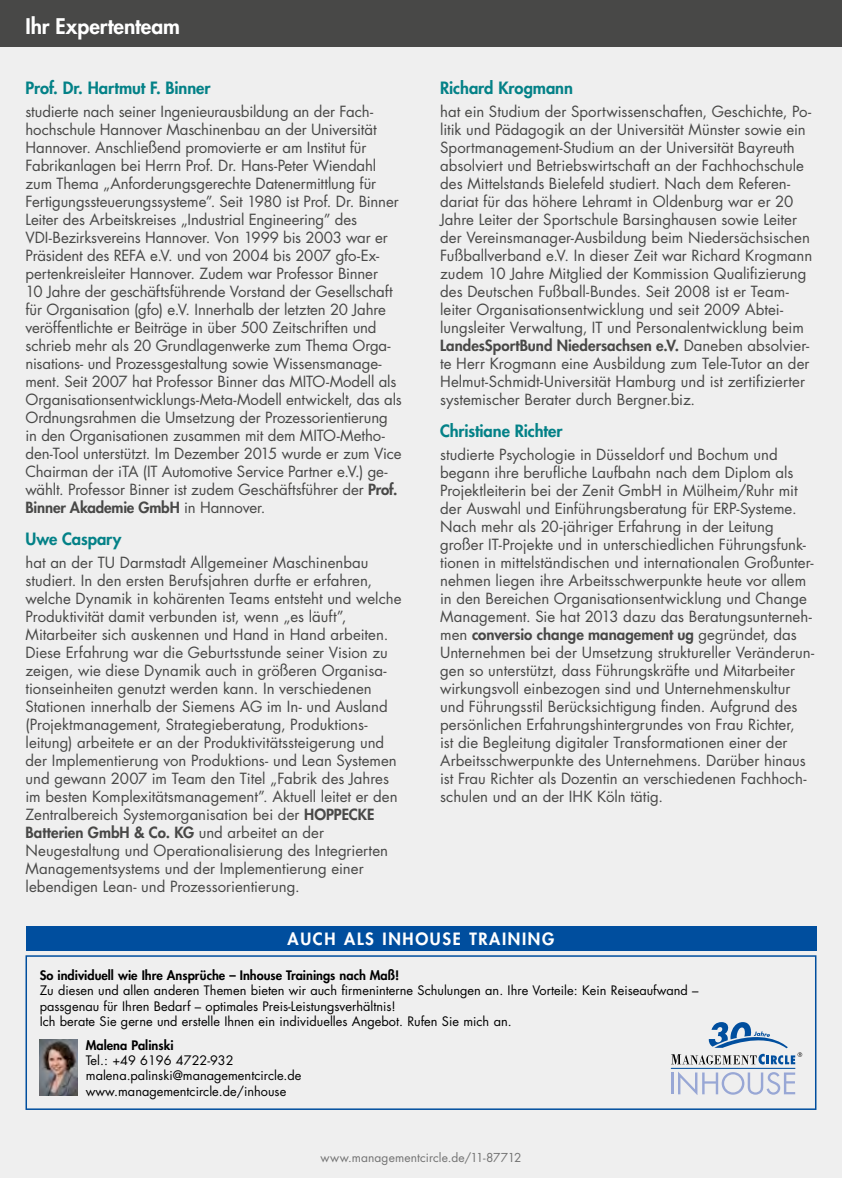
<style>
.page{position:relative;width:842px;height:1178px;background:#efefef}
.page>*{position:absolute;margin:0;border:0;box-sizing:border-box;transform-origin:0 0}
.t1{font:800 21px "Futura Std";color:#fff}
.t2{font:800 16.5px "Futura Std";letter-spacing:-.005em;color:#038187}
.t3{font:800 16.5px "Futura Std";letter-spacing:.1em;color:#fff}
.t4{font:15px/18px "Futura Std";letter-spacing:-.005em;color:#484847}
.t5{font:12.75px/15.3px "Futura Std";color:#000}
.t6{font:800 12.75px "Futura Std";color:#000}
.t7{font:12px "Futura Std";letter-spacing:.01em;color:#737373}
.s1{font-weight:800}
</style>
<div class="page">
<div style="left:0;top:0;width:842px;height:47px;background:#484847"></div>
<div style="left:26px;top:955px;width:790px;height:155px;border:2px solid #004e9e"></div>
<div style="left:26px;top:926px;width:790px;height:25px;background:#004e9e"></div>
<img style="left:40px;top:1040px;width:37px;height:55px">
<hr style="left:671px;top:1068px;width:124px;height:1px;background:#004e9e">
<hr style="left:671px;top:1072px;width:2px;height:22px;background:#98a7d5">
<svg style="left:678px;top:1072px;width:117px;height:23px"></svg>
<svg style="left:671px;top:1022px;width:131px;height:42px"></svg>
<h1 class="t1" style="left:26px;top:13px;width:156px">Ihr Expertenteam</h1>
<p class="t2" style="left:26px;top:78px;width:187px">Prof. Dr. Hartmut F. Binner</p>
<p class="t4" style="left:26px;top:102px;width:378px">studierte nach seiner Ingenieurausbildung an der Fach&shy;hochschule Hannover Maschinenbau an der Universität Hannover. Anschließend promovierte er am Institut für Fabrikanlagen bei Herrn Prof. Dr. Hans-Peter Wiendahl zum Thema „Anforderungsgerechte Datenermittlung für Fertigungssteuerungssysteme”. Seit 1980 ist Prof. Dr. Binner Leiter des Arbeitskreises „Industrial Engineering” des VDI-Bezirksvereins Hannover. Von 1999 bis 2003 war er Präsident des REFA e.V. und von 2004 bis 2007 gfo-Ex&shy;pertenkreisleiter Hannover. Zudem war Professor Binner<br>10 Jahre der geschäftsführende Vorstand der Gesellschaft für Organisation (gfo) e.V. Innerhalb der letzten 20 Jahre veröffentlichte er Beiträge in über 500 Zeitschriften und schrieb mehr als 20 Grundlagenwerke zum Thema Orga&shy;nisations- und Prozessgestaltung sowie Wissensmanage&shy;ment. Seit 2007 hat Professor Binner das MITO-Modell als Organisationsentwicklungs-Meta-Modell entwickelt, das als Ordnungsrahmen die Umsetzung der Prozessorientierung in den Organisationen zusammen mit dem MITO-Metho&shy;den-Tool unterstützt. Im Dezember 2015 wurde er zum Vice Chairman der iTA (IT Automotive Service Partner e.V.) ge&shy;wählt. Professor Binner ist zudem Geschäftsführer der <span class="s1">Prof.<br>Binner Akademie GmbH</span> in Hannover.</p>
<p class="t2" style="left:26px;top:529px;width:97px">Uwe Caspary</p>
<p class="t4" style="left:26px;top:553px;width:378px">hat an der TU Darmstadt Allgemeiner Maschinenbau studiert. In den ersten Berufsjahren durfte er erfahren, welche Dynamik in kohärenten Teams entsteht und welche Produktivität damit verbunden ist, wenn „es läuft”, Mitarbeiter sich auskennen und Hand in Hand arbeiten.<br>Diese Erfahrung war die Geburtsstunde seiner Vision zu zeigen, wie diese Dynamik auch in größeren Organisa&shy;tionseinheiten genutzt werden kann. In verschiedenen Stationen innerhalb der Siemens AG im In- und Ausland (Projektmanagement, Strategieberatung, Produktions&shy;leitung) arbeitete er an der Produktivitätssteigerung und der Implementierung von Produktions- und Lean Systemen und gewann 2007 im Team den Titel „Fabrik des Jahres im besten Komplexitätsmanagement”. Aktuell leitet er den Zentralbereich Systemorganisation bei der <span class="s1">HOPPECKE Batterien GmbH &amp; Co. KG</span> und arbeitet an der Neugestaltung und Operationalisierung des Integrierten Managementsystems und der Implementierung einer lebendigen Lean- und Prozessorientierung.</p>
<p class="t2" style="left:440px;top:78px;width:134px">Richard Krogmann</p>
<p class="t4" style="left:440px;top:102px;width:374px">hat ein Studium der Sportwissenschaften, Geschichte, Po&shy;litik und Pädagogik an der Universität Münster sowie ein Sportmanagement-Studium an der Universität Bayreuth absolviert und Betriebswirtschaft an der Fachhochschule des Mittelstands Bielefeld studiert. Nach dem Referen&shy;dariat für das höhere Lehramt in Oldenburg war er 20<br>Jahre Leiter der Sportschule Barsinghausen sowie Leiter der Vereinsmanager-Ausbildung beim Niedersächsischen Fußballverband e.V. In dieser Zeit war Richard Krogmann zudem 10 Jahre Mitglied der Kommission Qualifizierung des Deutschen Fußball-Bundes. Seit 2008 ist er Team&shy;leiter Organisationsentwicklung und seit 2009 Abtei&shy;lungsleiter Verwaltung, IT und Personalentwicklung beim <span class="s1">LandesSportBund Niedersachsen e.V.</span> Daneben absolvier&shy;te Herr Krogmann eine Ausbildung zum Tele-Tutor an der Helmut-Schmidt-Universität Hamburg und ist zertifizierter systemischer Berater durch Bergner.biz.</p>
<p class="t2" style="left:440px;top:421px;width:124px">Christiane Richter</p>
<p class="t4" style="left:440px;top:445px;width:376px">studierte Psychologie in Düsseldorf und Bochum und begann ihre berufliche Laufbahn nach dem Diplom als Projektleiterin bei der Zenit GmbH in Mülheim/Ruhr mit der Auswahl und Einführungsberatung für ERP-Systeme.<br>Nach mehr als 20-jähriger Erfahrung in der Leitung großer IT-Projekte und in unterschiedlichen Führungsfunk&shy;tionen in mittelständischen und internationalen Großunter&shy;nehmen liegen ihre Arbeitsschwerpunkte heute vor allem in den Bereichen Organisationsentwicklung und Change Management. Sie hat 2013 dazu das Beratungsunterneh&shy;men <span class="s1">conversio change management ug</span> gegründet, das Unternehmen bei der Umsetzung struktureller Veränderun&shy;gen so unterstützt, dass Führungskräfte und Mitarbeiter wirkungsvoll einbezogen sind und Unternehmenskultur und Führungsstil Berücksichtigung finden. Aufgrund des persönlichen Erfahrungshintergrundes von Frau Richter,<br>ist die Begleitung digitaler Transformationen einer der Arbeitsschwerpunkte des Unternehmens. Darüber hinaus ist Frau Richter als Dozentin an verschiedenen Fachhoch&shy;schulen und an der IHK Köln tätig.</p>
<p class="t3" style="left:288px;top:929px;width:268px">AUCH ALS INHOUSE TRAINING</p>
<p class="t6" style="left:40px;top:967px;width:361px">So individuell wie Ihre Ansprüche – Inhouse Trainings nach Maß!</p>
<p class="t5" style="left:40px;top:983px;width:660px">Zu diesen und allen anderen Themen bieten wir auch firmeninterne Schulungen an. Ihre Vorteile: Kein Reiseaufwand – passgenau für Ihren Bedarf – optimales Preis-Leistungsverhältnis!<br>Ich berate Sie gerne und erstelle Ihnen ein individuelles Angebot. Rufen Sie mich an.</p>
<p class="t6" style="left:86px;top:1037px;width:89px">Malena Palinski</p>
<p class="t5" style="left:86px;top:1053px;width:217px">Tel.: +49 6196 4722-932 malena.palinski@managementcircle.de www.managementcircle.de/inhouse</p>
<p class="t7" style="left:320px;top:1149px;width:203px">www.managementcircle.de/11-87712</p>
</div>
